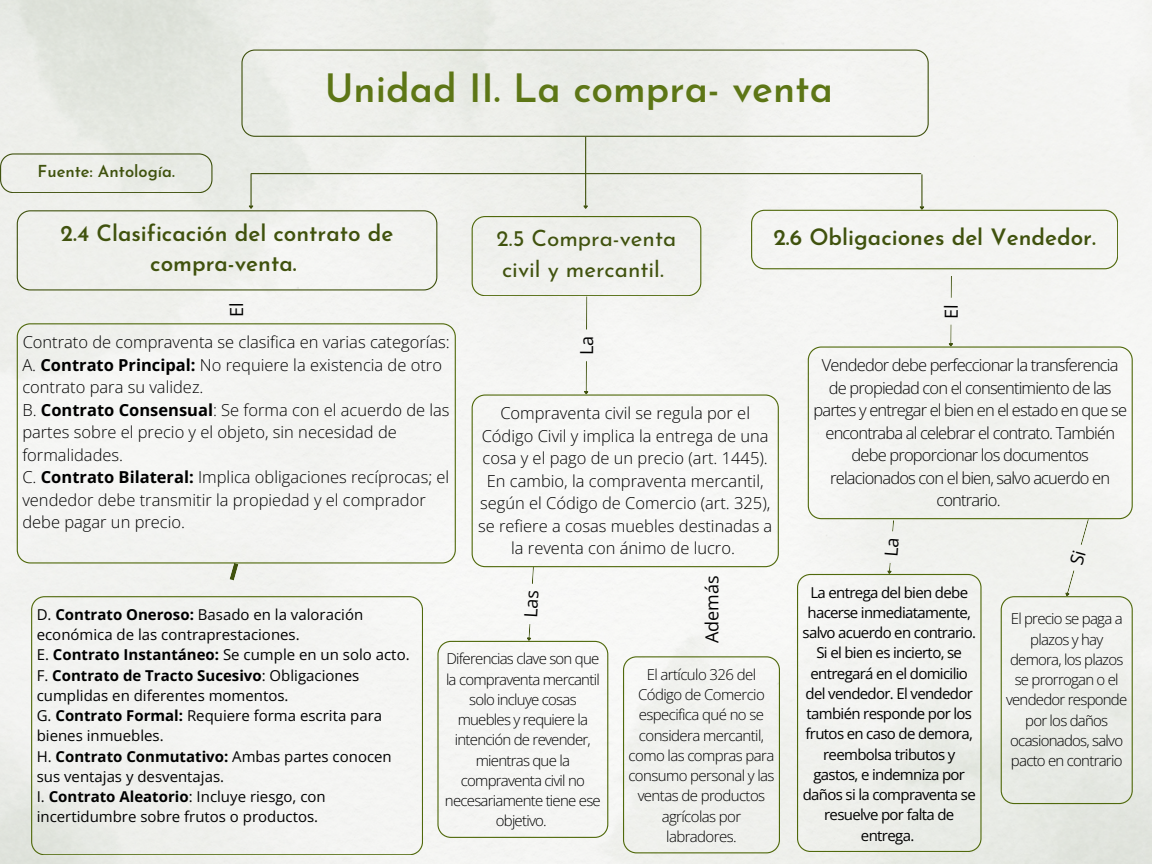
<style>
.page{position:relative;width:1152px;height:864px;background:#fff}
.page>*{position:absolute;margin:0;border:0;box-sizing:border-box;transform-origin:0 0}
.t1{font:600 39px "Josefin Sans";color:#5d7616}
.t2{font:600 22.5px/30.3px "Josefin Sans";color:#40520e;text-align:center}
.t3{font:22.5px/30.3px "Josefin Sans";color:#40520e}
.t4{font:18px "Open Sans";color:#000}
.t5{font:300 16.5px/22.5px "Open Sans";color:#000}
.t6{font:300 16.5px/22.5px "Open Sans";letter-spacing:-.05em;color:#000;text-align:center}
.t7{font:600 16.5px "Josefin Sans";color:#40520e}
.t8{font:300 15px/20.2px "Open Sans";letter-spacing:-.05em;color:#000;text-align:center}
.t9{font:15px/20.2px "Open Sans";color:#000}
.t10{font:15px/20.2px "Open Sans";letter-spacing:-.045em;color:#000;text-align:center}
.s1{font-weight:700}
</style>
<div class="page">
<img style="left:0;top:0;width:1152px;height:864px">
<hr style="left:251px;top:173px;width:670px;height:1px;background:#40520e">
<hr style="left:585px;top:137px;width:1px;height:69px;background:#40520e">
<svg style="left:582px;top:204px;width:8px;height:6px"></svg>
<hr style="left:250px;top:173px;width:2px;height:33px;background:#40520e">
<hr style="left:921px;top:174px;width:2px;height:33px;background:#40520e">
<svg style="left:241px;top:50px;width:688px;height:87px"></svg>
<div style="left:17px;top:204px;width:420px;height:86px;background:#eff0ed"></div>
<div style="left:751px;top:205px;width:367px;height:64px;background:#f4f4f2"></div>
<div style="left:17px;top:323px;width:438px;height:241px;background:#f4f4f3"></div>
<div style="left:472px;top:394px;width:307px;height:173px;background:#f7f7f6"></div>
<div style="left:808px;top:346px;width:325px;height:173px;background:#f3f3f1"></div>
<div style="left:31px;top:596px;width:392px;height:259px;background:#f3f3f1"></div>
<svg style="left:218px;top:563px;width:20px;height:36px"></svg>
<div style="left:472px;top:216px;width:229px;height:178px;background:#f2f3f0"></div>
<svg style="left:623px;top:656px;width:157px;height:197px"></svg>
<svg style="left:949px;top:276px;width:4px;height:70px"></svg>
<svg style="left:797px;top:574px;width:184px;height:278px"></svg>
<svg style="left:0;top:153px;width:213px;height:40px;background:#e1e3db"></svg>
<svg style="left:885px;top:520px;width:14px;height:54px"></svg>
<svg style="left:1001px;top:519px;width:131px;height:285px"></svg>
<div style="left:437px;top:567px;width:171px;height:271px;background:#f6f6f4"></div>
<p class="t7" style="left:38px;top:165px;width:139px">Fuente: Antología.</p>
<h1 class="t1" style="left:325px;top:73px;width:510px">Unidad II. La compra- venta</h1>
<h4 class="t2" style="left:61px;top:220px;width:334px">2.4 Clasificación del contrato de compra-venta.</h4>
<p class="t3" style="left:497px;top:226px;width:181px">2.5 Compra-venta civil y mercantil.</p>
<p class="t2" style="left:773px;top:224px;width:324px">2.6 Obligaciones del Vendedor.</p>
<p class="t4" style="left:224px;top:317px;width:16px;rotate:-90deg">El</p>
<p class="t5" style="left:23px;top:330px;width:429px">Contrato de compraventa se clasifica en varias categorías:</p>
<p class="t5" style="left:22px;top:353px;width:421px">A. <span class="s1">Contrato Principal:</span> No requiere la existencia de otro contrato para su validez.</p>
<h2 class="t5" style="left:22px;top:398px;width:429px">B. <span class="s1">Contrato Consensual</span>: Se forma con el acuerdo de las partes sobre el precio y el objeto, sin necesidad de formalidades.</h2>
<h2 class="t5" style="left:22px;top:465px;width:428px">C. <span class="s1">Contrato Bilateral:</span> Implica obligaciones recíprocas; el vendedor debe transmitir la propiedad y el comprador debe pagar un precio.</h2>
<p class="t4" style="left:574px;top:355px;width:21px;rotate:-90deg">La</p>
<h3 class="t5" style="left:478px;top:402px;width:296px;text-align:center">Compraventa civil se regula por el Código Civil y implica la entrega de una cosa y el pago de un precio (art. 1445).<br>En cambio, la compraventa mercantil, según el Código de Comercio (art. 325), se refiere a cosas muebles destinadas a la reventa con ánimo de lucro.</h3>
<p class="t9" style="left:37px;top:604px;width:328px">D. <span class="s1">Contrato Oneroso:</span> Basado en la valoración económica de las contraprestaciones.</p>
<p class="t9" style="left:37px;top:644px;width:374px">E. <span class="s1">Contrato Instantáneo:</span> Se cumple en un solo acto.</p>
<p class="t9" style="left:37px;top:665px;width:324px">F. <span class="s1">Contrato de Tracto Sucesivo</span>: Obligaciones cumplidas en diferentes momentos.</p>
<p class="t9" style="left:37px;top:705px;width:347px">G. <span class="s1">Contrato Formal:</span> Requiere forma escrita para bienes inmuebles.</p>
<p class="t9" style="left:37px;top:746px;width:357px">H. <span class="s1">Contrato Conmutativo:</span> Ambas partes conocen sus ventajas y desventajas.</p>
<p class="t9" style="left:37px;top:786px;width:291px">I. <span class="s1">Contrato Aleatorio</span>: Incluye riesgo, con incertidumbre sobre frutos o productos.</p>
<p class="t8" style="left:445px;top:649px;width:157px">Diferencias clave son que la compraventa mercantil solo incluye cosas muebles y requiere la intención de revender, mientras que la compraventa civil no necesariamente tiene ese objetivo.</p>
<p class="t4" style="left:699px;top:643px;width:69px;rotate:-90deg">Además</p>
<p class="t8" style="left:628px;top:664px;width:148px">El artículo 326 del<br>Código de Comercio especifica qué no se considera mercantil, como las compras para consumo personal y las ventas de productos agrícolas por labradores.</p>
<p class="t4" style="left:939px;top:319px;width:16px;rotate:-90deg">El</p>
<p class="t6" style="left:813px;top:354px;width:315px">Vendedor debe perfeccionar la transferencia de propiedad con el consentimiento de las partes y entregar el bien en el estado en que se encontraba al celebrar el contrato. También debe proporcionar los documentos relacionados con el bien, salvo acuerdo en contrario.</p>
<p class="t10" style="left:803px;top:582px;width:175px">La entrega del bien debe hacerse inmediatamente, salvo acuerdo en contrario.<br>Si el bien es incierto, se entregará en el domicilio del vendedor. El vendedor también responde por los frutos en caso de demora, reembolsa tributos y gastos, e indemniza por daños si la compraventa se resuelve por falta de entrega.</p>
<p class="t8" style="left:1006px;top:608px;width:123px">El precio se paga a plazos y hay demora, los plazos se prorrogan o el vendedor responde por los daños ocasionados, salvo pacto en contrario</p>
</div>
